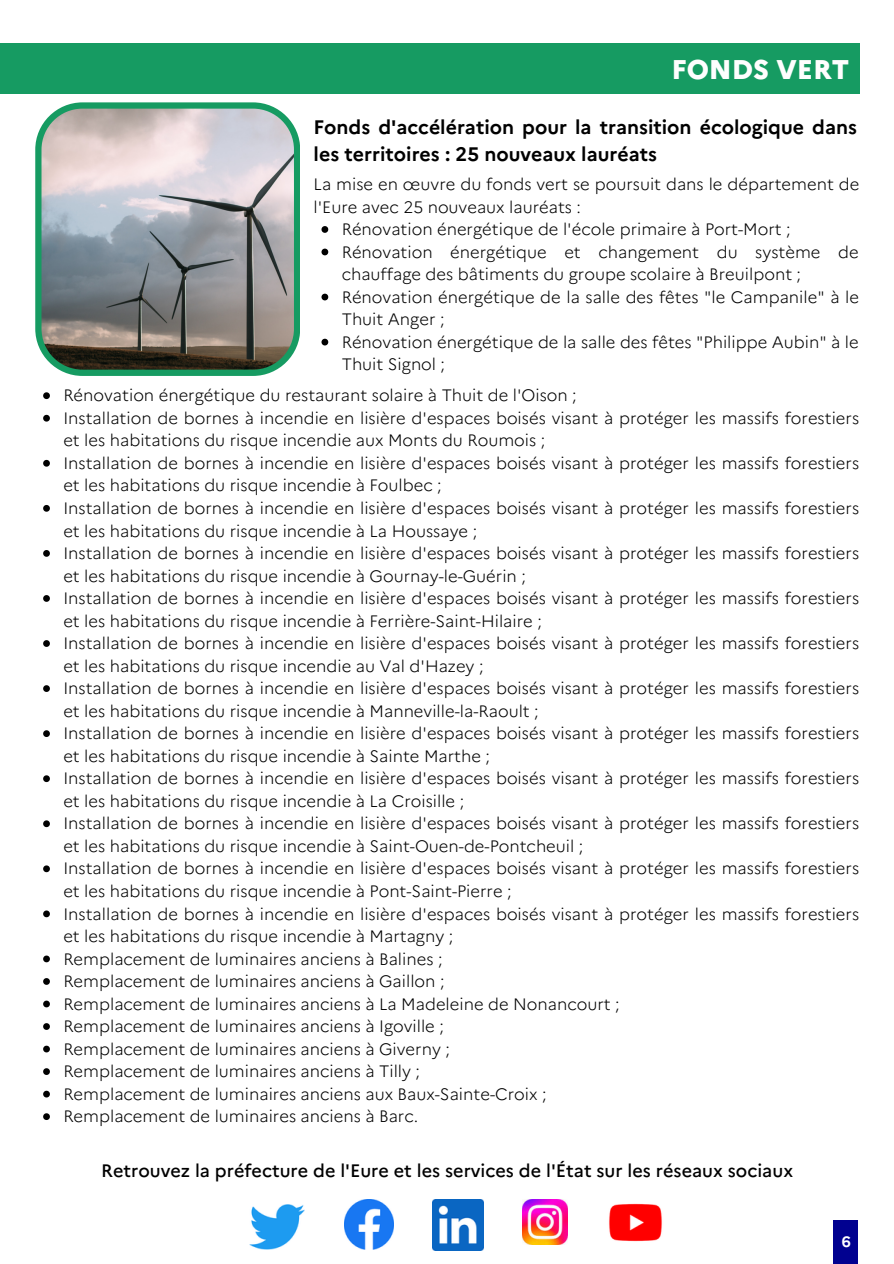
<style>
.page{position:relative;width:894px;height:1264px;background:#fff}
.page>*{position:absolute;margin:0;border:0;box-sizing:border-box;transform-origin:0 0}
.t1{font:800 27px "Marianne";color:#fefefe}
.t2{font:700 19.5px/27px "Marianne";color:#000}
.t3{font:500 18px "Marianne";color:#000}
.t4{font:300 16.5px/22.5px "Marianne";color:#000}
.t5{font:700 15px "Marianne";color:#fff}
</style>
<div class="page">
<img style="left:249px;top:1204px;width:56px;height:45px">
<img style="left:609px;top:1203px;width:53px;height:39px">
<img style="left:522px;top:1199px;width:45px;height:45px">
<img style="left:344px;top:1199px;width:49px;height:50px">
<img style="left:433px;top:1199px;width:50px;height:51px">
<div style="left:833px;top:1220px;width:24px;height:43px;background:#010190"></div>
<div style="left:0;top:43px;width:859px;height:50px;background:#169b62"></div>
<svg style="left:35px;top:102px;width:265px;height:274px;background:#98a09d"></svg>
<svg style="left:321px;top:226px;width:7px;height:7px"></svg>
<svg style="left:321px;top:248px;width:7px;height:7px"></svg>
<svg style="left:321px;top:294px;width:7px;height:6px"></svg>
<svg style="left:321px;top:339px;width:7px;height:6px"></svg>
<svg style="left:43px;top:392px;width:7px;height:7px"></svg>
<svg style="left:43px;top:415px;width:7px;height:6px"></svg>
<svg style="left:43px;top:460px;width:7px;height:6px"></svg>
<svg style="left:43px;top:505px;width:7px;height:6px"></svg>
<svg style="left:43px;top:550px;width:7px;height:7px"></svg>
<svg style="left:43px;top:595px;width:7px;height:7px"></svg>
<svg style="left:43px;top:640px;width:7px;height:7px"></svg>
<svg style="left:43px;top:685px;width:7px;height:7px"></svg>
<svg style="left:43px;top:730px;width:7px;height:7px"></svg>
<svg style="left:43px;top:775px;width:7px;height:7px"></svg>
<svg style="left:43px;top:820px;width:7px;height:7px"></svg>
<svg style="left:43px;top:865px;width:7px;height:7px"></svg>
<svg style="left:43px;top:910px;width:7px;height:7px"></svg>
<svg style="left:43px;top:955px;width:7px;height:7px"></svg>
<svg style="left:43px;top:978px;width:7px;height:6px"></svg>
<svg style="left:43px;top:1000px;width:7px;height:7px"></svg>
<svg style="left:43px;top:1023px;width:7px;height:6px"></svg>
<svg style="left:43px;top:1045px;width:7px;height:7px"></svg>
<svg style="left:43px;top:1068px;width:7px;height:6px"></svg>
<svg style="left:43px;top:1090px;width:7px;height:7px"></svg>
<svg style="left:43px;top:1113px;width:7px;height:6px"></svg>
<p class="t1" style="left:708px;top:39px;width:135px">MOBILITÉ</p>
<p class="t1" style="left:671px;top:48px;width:179px">FONDS VERT</p>
<p class="t2" style="left:313px;top:112px;width:544px">Fonds d'accélération pour la transition écologique dans les territoires : 25 nouveaux lauréats</p>
<p class="t4" style="left:313px;top:171px;width:547px">La mise en œuvre du fonds vert se poursuit dans le département de l'Eure avec 25 nouveaux lauréats :</p>
<p class="t4" style="left:341px;top:217px;width:450px">Rénovation énergétique de l'école primaire à Port-Mort ;</p>
<p class="t4" style="left:341px;top:239px;width:518px">Rénovation énergétique et changement du système de chauffage des bâtiments du groupe scolaire à Breuilpont ;</p>
<p class="t4" style="left:341px;top:284px;width:518px">Rénovation énergétique de la salle des fêtes "le Campanile" à le<br>Thuit Anger ;</p>
<p class="t4" style="left:341px;top:329px;width:518px">Rénovation énergétique de la salle des fêtes "Philippe Aubin" à le<br>Thuit Signol ;</p>
<p class="t4" style="left:63px;top:383px;width:514px">Rénovation énergétique du restaurant solaire à Thuit de l'Oison ;</p>
<p class="t4" style="left:63px;top:405px;width:797px">Installation de bornes à incendie en lisière d'espaces boisés visant à protéger les massifs forestiers et les habitations du risque incendie aux Monts du Roumois ;</p>
<p class="t4" style="left:63px;top:450px;width:797px">Installation de bornes à incendie en lisière d'espaces boisés visant à protéger les massifs forestiers et les habitations du risque incendie à Foulbec ;</p>
<p class="t4" style="left:63px;top:495px;width:797px">Installation de bornes à incendie en lisière d'espaces boisés visant à protéger les massifs forestiers et les habitations du risque incendie à La Houssaye ;</p>
<p class="t4" style="left:63px;top:540px;width:797px">Installation de bornes à incendie en lisière d'espaces boisés visant à protéger les massifs forestiers et les habitations du risque incendie à Gournay-le-Guérin ;</p>
<p class="t4" style="left:63px;top:585px;width:797px">Installation de bornes à incendie en lisière d'espaces boisés visant à protéger les massifs forestiers et les habitations du risque incendie à Ferrière-Saint-Hilaire ;</p>
<p class="t4" style="left:63px;top:630px;width:797px">Installation de bornes à incendie en lisière d'espaces boisés visant à protéger les massifs forestiers et les habitations du risque incendie au Val d'Hazey ;</p>
<p class="t4" style="left:63px;top:675px;width:797px">Installation de bornes à incendie en lisière d'espaces boisés visant à protéger les massifs forestiers et les habitations du risque incendie à Manneville-la-Raoult ;</p>
<p class="t4" style="left:63px;top:720px;width:797px">Installation de bornes à incendie en lisière d'espaces boisés visant à protéger les massifs forestiers et les habitations du risque incendie à Sainte Marthe ;</p>
<p class="t4" style="left:63px;top:765px;width:797px">Installation de bornes à incendie en lisière d'espaces boisés visant à protéger les massifs forestiers et les habitations du risque incendie à La Croisille ;</p>
<p class="t4" style="left:63px;top:811px;width:797px">Installation de bornes à incendie en lisière d'espaces boisés visant à protéger les massifs forestiers et les habitations du risque incendie à Saint-Ouen-de-Pontcheuil ;</p>
<p class="t4" style="left:63px;top:856px;width:797px">Installation de bornes à incendie en lisière d'espaces boisés visant à protéger les massifs forestiers et les habitations du risque incendie à Pont-Saint-Pierre ;</p>
<p class="t4" style="left:63px;top:901px;width:797px">Installation de bornes à incendie en lisière d'espaces boisés visant à protéger les massifs forestiers et les habitations du risque incendie à Martagny ;</p>
<p class="t4" style="left:63px;top:946px;width:380px">Remplacement de luminaires anciens à Balines ;</p>
<p class="t4" style="left:63px;top:968px;width:382px">Remplacement de luminaires anciens à Gaillon ;</p>
<p class="t4" style="left:63px;top:991px;width:557px">Remplacement de luminaires anciens à La Madeleine de Nonancourt ;</p>
<p class="t4" style="left:63px;top:1013px;width:382px">Remplacement de luminaires anciens à Igoville ;</p>
<p class="t4" style="left:63px;top:1036px;width:388px">Remplacement de luminaires anciens à Giverny ;</p>
<p class="t4" style="left:63px;top:1058px;width:358px">Remplacement de luminaires anciens à Tilly ;</p>
<p class="t4" style="left:63px;top:1081px;width:484px">Remplacement de luminaires anciens aux Baux-Sainte-Croix ;</p>
<p class="t4" style="left:63px;top:1103px;width:356px">Remplacement de luminaires anciens à Barc.</p>
<p class="t3" style="left:101px;top:1156px;width:693px">Retrouvez la préfecture de l'Eure et les services de l'État sur les réseaux sociaux</p>
<p class="t5" style="left:841px;top:1230px;width:10px">6</p>
</div>
